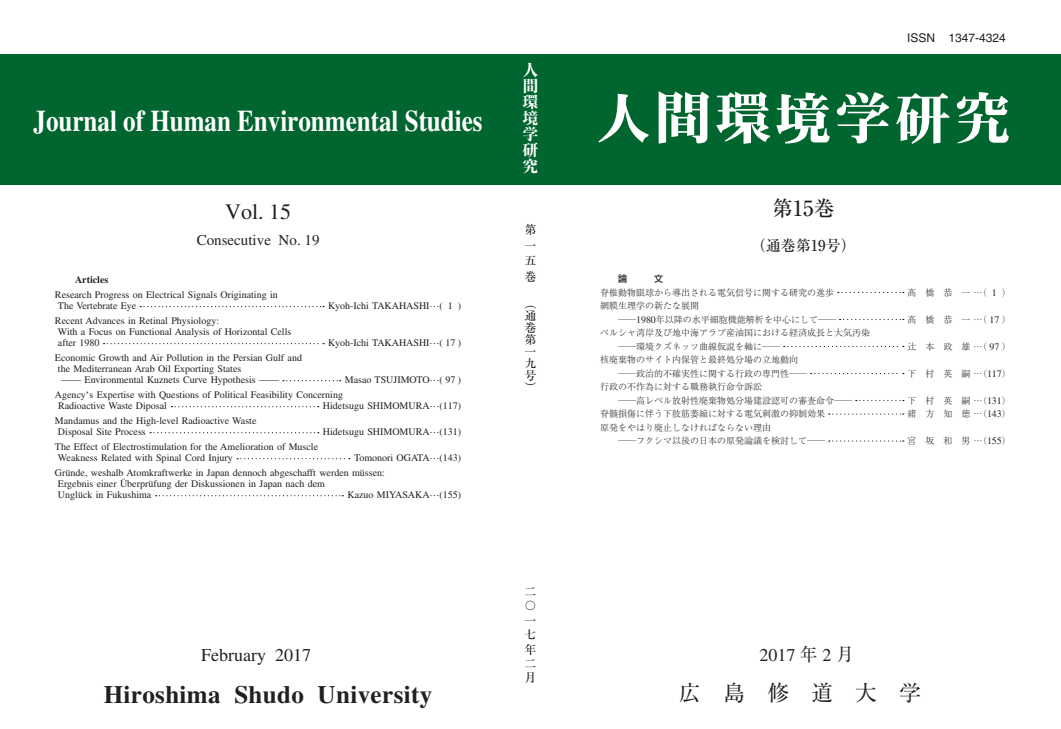
<style>
.page{position:relative;width:1061px;height:729px;background:#fff}
.page>*{position:absolute;margin:0;border:0;box-sizing:border-box;transform-origin:0 0}
.t1{font:700 30px "Times LT Std";color:#fff;scale:.83 1}
.t2{font:700 25px "Times LT Std";letter-spacing:.015em;color:#231f20}
.t3{font:22px "Ryumin Pro";color:#231f20}
.t4{font:22px "Times LT Std";color:#231f20}
.t5{font:500 21px "Ryumin Pro";color:#231f20}
.t6{font:18px "Times LT Std";color:#231f20}
.t7{font:800 16px/16px "Ryumin Pro";color:#fff;text-align:justify}
.t8{font:15px "Times LT Std";color:#231f20}
.t9{font:500 15px "Ryumin Pro";color:#231f20}
.t10{font:500 12px/14.4px "Ryumin Pro";color:#231f20;text-align:justify}
.t11{font:12px "Helvetica LT Std";color:#231f20}
.t12{font:10px/15px "Times LT Std";color:#231f20}
.t13{font:700 10px "Times LT Std";color:#231f20}
.t14{font:9.9px "Times LT Std";color:#231f20}
.t15{font:300 9px/13.5px "Ryumin Pro";color:#231f20}
.t16{font:500 9px "Shin Go Pro";color:#231f20}
.s1{font-size:11px}
.s2{font-family:"Times LT Std";font-weight:400;font-size:9.9px}
.s3{font-family:"Ryumin Pro"}
</style>
<div class="page">
<div style="left:0;top:54px;width:1060px;height:131px;background:#00652e"></div>
<svg style="left:837px;top:292px;width:66px;height:1px"></svg>
<svg style="left:839px;top:319px;width:64px;height:1px"></svg>
<svg style="left:783px;top:346px;width:120px;height:1px"></svg>
<svg style="left:810px;top:373px;width:93px;height:1px"></svg>
<svg style="left:855px;top:400px;width:48px;height:1px"></svg>
<svg style="left:828px;top:413px;width:75px;height:1px"></svg>
<svg style="left:828px;top:440px;width:75px;height:1px"></svg>
<svg style="left:140px;top:306px;width:184px;height:1px"></svg>
<svg style="left:104px;top:343px;width:220px;height:1px"></svg>
<svg style="left:283px;top:380px;width:57px;height:1px"></svg>
<svg style="left:171px;top:406px;width:148px;height:1px"></svg>
<svg style="left:150px;top:432px;width:169px;height:1px"></svg>
<svg style="left:237px;top:458px;width:113px;height:1px"></svg>
<svg style="left:156px;top:495px;width:187px;height:1px"></svg>
<svg style="left:598px;top:94px;width:50px;height:49px"></svg>
<svg style="left:658px;top:91px;width:50px;height:53px"></svg>
<svg style="left:716px;top:92px;width:54px;height:52px"></svg>
<svg style="left:776px;top:92px;width:53px;height:51px"></svg>
<svg style="left:836px;top:92px;width:52px;height:51px"></svg>
<svg style="left:896px;top:93px;width:52px;height:51px"></svg>
<svg style="left:956px;top:92px;width:52px;height:51px"></svg>
<h1 class="t1" style="left:34px;top:102px;width:542px">Journal of Human Environmental Studies</h1>
<h3 class="t4" style="left:225px;top:199px;width:67px">Vol. 15</h3>
<h3 class="t8" style="left:278px;top:232px;width:42px">No. 19</h3>
<h3 class="t8" style="left:197px;top:232px;width:76px">Consecutive</h3>
<p class="t13" style="left:75px;top:274px;width:35px">Articles</p>
<p class="t12" style="left:55px;top:287px;width:224px">Research Progress on Electrical Signals Originating in</p>
<p class="t12" style="left:55px;top:298px;width:166px;text-indent:3px">The Vertebrate Eye<br>Recent Advances in Retinal Physiology:</p>
<p class="t12" style="left:58px;top:324px;width:235px">With a Focus on Functional Analysis of Horizontal Cells</p>
<p class="t12" style="left:328px;top:298px;width:103px">Kyoh-Ichi TAKAHASHI</p>
<p class="t12" style="left:439px;top:298px;width:5px">)</p>
<p class="t12" style="left:448px;top:298px;width:6px">1</p>
<p class="t12" style="left:458px;top:298px;width:5px">(</p>
<p class="t12" style="left:429px;top:296px;width:11px">...</p>
<p class="t12" style="left:55px;top:335px;width:248px">after 1980<br>Economic Growth and Air Pollution in the Persian Gulf and</p>
<p class="t12" style="left:58px;top:361px;width:185px">the Mediterranean Arab Oil Exporting States</p>
<p class="t12" style="left:328px;top:335px;width:103px">Kyoh-Ichi TAKAHASHI</p>
<p class="t12" style="left:439px;top:335px;width:23px">17) (</p>
<p class="t12" style="left:429px;top:333px;width:11px">...</p>
<p class="t12" style="left:55px;top:372px;width:289px;text-indent:6px">—— Environmental Kuznets Curve Hypothesis ——<br>Agency s<span class="s1">’</span> Expertise with Questions of Political Feasibility Concerning</p>
<p class="t12" style="left:345px;top:372px;width:86px">Masao TSUJIMOTO</p>
<p class="t12" style="left:439px;top:372px;width:23px">97) (</p>
<p class="t12" style="left:429px;top:370px;width:11px">...</p>
<p class="t12" style="left:55px;top:398px;width:203px;text-indent:3px">Radioactive Waste Diposal<br>Mandamus and the High-level Radioactive Waste</p>
<p class="t12" style="left:323px;top:398px;width:108px">Hidetsugu SHIMOMURA</p>
<p class="t12" style="left:439px;top:398px;width:23px">)117(</p>
<p class="t12" style="left:429px;top:396px;width:11px">...</p>
<p class="t12" style="left:55px;top:424px;width:264px;text-indent:3px">Disposal Site Process<br>The Effect of Electrostimulation for the Amelioration of Muscle</p>
<p class="t12" style="left:323px;top:424px;width:108px">Hidetsugu SHIMOMURA</p>
<p class="t12" style="left:439px;top:424px;width:23px">)131(</p>
<p class="t12" style="left:429px;top:422px;width:11px">...</p>
<p class="t12" style="left:55px;top:450px;width:331px;text-indent:3px">Weakness Related with Spinal Cord Injury<br>Gründe, weshalb Atomkraftwerke in Japan dennoch abgeschafft werden müssen:</p>
<p class="t12" style="left:58px;top:476px;width:268px">Ergebnis einer Überprüfung der Diskussionen in Japan nach dem</p>
<p class="t12" style="left:354px;top:450px;width:77px">Tomonori OGATA</p>
<p class="t12" style="left:439px;top:450px;width:23px">)143(</p>
<p class="t12" style="left:429px;top:448px;width:11px">...</p>
<p class="t12" style="left:439px;top:487px;width:23px">)155(</p>
<p class="t12" style="left:58px;top:487px;width:95px">Unglück in Fukushima</p>
<p class="t12" style="left:347px;top:487px;width:84px">Kazuo MIYASAKA</p>
<p class="t12" style="left:429px;top:485px;width:11px">...</p>
<h3 class="t6" style="left:201px;top:644px;width:66px">February</h3>
<h3 class="t6" style="left:275px;top:644px;width:37px">2017</h3>
<h2 class="t2" style="left:104px;top:679px;width:118px">Hiroshima</h2>
<h2 class="t2" style="left:234px;top:679px;width:71px">Shudo</h2>
<h2 class="t2" style="left:317px;top:679px;width:116px">University</h2>
<h3 class="t7" style="left:522px;top:60px;width:17px">人間環境学研究</h3>
<p class="t10" style="left:524px;top:221px;width:13px;line-height:15.4px">第一五巻</p>
<p class="t10" style="left:524px;top:295px;width:13px">（</p>
<p class="t10" style="left:524px;top:308px;width:13px;line-height:12px">通巻第一九号</p>
<p class="t10" style="left:524px;top:379px;width:13px">）</p>
<p class="t10" style="left:524px;top:583px;width:13px">二〇一七年二月</p>
<p class="t11" style="left:906px;top:31px;width:30px">ISSN</p>
<p class="t11" style="left:948px;top:31px;width:59px">1347-4324</p>
<h3 class="t5" style="left:771px;top:191px;width:64px">第15巻</h3>
<h3 class="t9" style="left:750px;top:234px;width:106px">（通巻第19号(</h3>
<p class="t16" style="left:618px;top:271px;width:46px">論　　　文</p>
<p class="t15" style="left:600px;top:285px;width:235px">脊椎動物眼球から導出される電気信号に関する研究の進歩網膜生理学の新たな展開</p>
<p class="t15" style="left:907px;top:285px;width:10px">髙</p>
<p class="t15" style="left:925px;top:285px;width:10px">橋</p>
<p class="t15" style="left:943px;top:285px;width:10px">恭</p>
<p class="t15" style="left:961px;top:285px;width:27px">一 ). . .</p>
<p class="t15" style="left:1001px;top:285px;width:10px">(</p>
<p class="t14" style="left:991px;top:287px;width:6px">1</p>
<p class="t15" style="left:600px;top:312px;width:271px;text-indent:18px">──<span class="s2">1980</span>年以降の水平細胞機能解析を中心にして──<br>ペルシャ湾岸及び地中海アラブ産油国における経済成長と大気汚染</p>
<p class="t15" style="left:907px;top:312px;width:10px">髙</p>
<p class="t15" style="left:925px;top:312px;width:10px">橋</p>
<p class="t15" style="left:943px;top:312px;width:10px">恭</p>
<p class="t15" style="left:961px;top:312px;width:51px">一 ). . . <span class="s2">17</span>(</p>
<p class="t15" style="left:600px;top:339px;width:199px;text-align:center">──環境クズネッツ曲線仮説を軸に──<br>核廃棄物のサイト内保管と最終処分場の立地動向</p>
<p class="t15" style="left:907px;top:339px;width:10px">辻</p>
<p class="t15" style="left:925px;top:339px;width:10px">本</p>
<p class="t15" style="left:943px;top:339px;width:10px">政</p>
<p class="t15" style="left:961px;top:339px;width:51px">雄 ). . . <span class="s2">97</span>(</p>
<p class="t15" style="left:600px;top:366px;width:208px;text-indent:18px">──政治的不確実性に関する行政の専門性──行政の不作為に対する職務執行命令訴訟</p>
<p class="t15" style="left:907px;top:366px;width:10px">下</p>
<p class="t15" style="left:925px;top:366px;width:10px">村</p>
<p class="t15" style="left:943px;top:366px;width:10px">英</p>
<p class="t15" style="left:961px;top:366px;width:51px">嗣 ). . . <span class="s2">117</span>(</p>
<p class="t15" style="left:618px;top:393px;width:235px">──高レベル放射性廃棄物処分場建設認可の審査命令──</p>
<p class="t15" style="left:907px;top:393px;width:10px">下</p>
<p class="t15" style="left:925px;top:393px;width:10px">村</p>
<p class="t15" style="left:943px;top:393px;width:10px">英</p>
<p class="t15" style="left:961px;top:393px;width:51px">嗣 ). . . <span class="s2">131</span>(</p>
<p class="t15" style="left:600px;top:406px;width:226px">脊髄損傷に伴う下肢筋萎縮に対する電気刺激の抑制効果原発をやはり廃止しなければならない理由</p>
<p class="t15" style="left:907px;top:406px;width:10px">緒</p>
<p class="t15" style="left:925px;top:406px;width:10px">方</p>
<p class="t15" style="left:943px;top:406px;width:10px">知</p>
<p class="t15" style="left:961px;top:406px;width:51px">徳 ). . . <span class="s2">143</span>(</p>
<p class="t15" style="left:618px;top:433px;width:208px">──フクシマ以後の日本の原発論議を検討して──</p>
<p class="t15" style="left:907px;top:433px;width:10px">宮</p>
<p class="t15" style="left:925px;top:433px;width:10px">坂</p>
<p class="t15" style="left:943px;top:433px;width:10px">和</p>
<p class="t15" style="left:961px;top:433px;width:51px">男 ). . . <span class="s2">155</span>(</p>
<h3 class="t6" style="left:759px;top:644px;width:96px">2017<span class="s3">年</span> 2 <span class="s3">月</span></h3>
<h3 class="t3" style="left:679px;top:675px;width:243px">広　島　修　道　大　学</h3>
</div>
